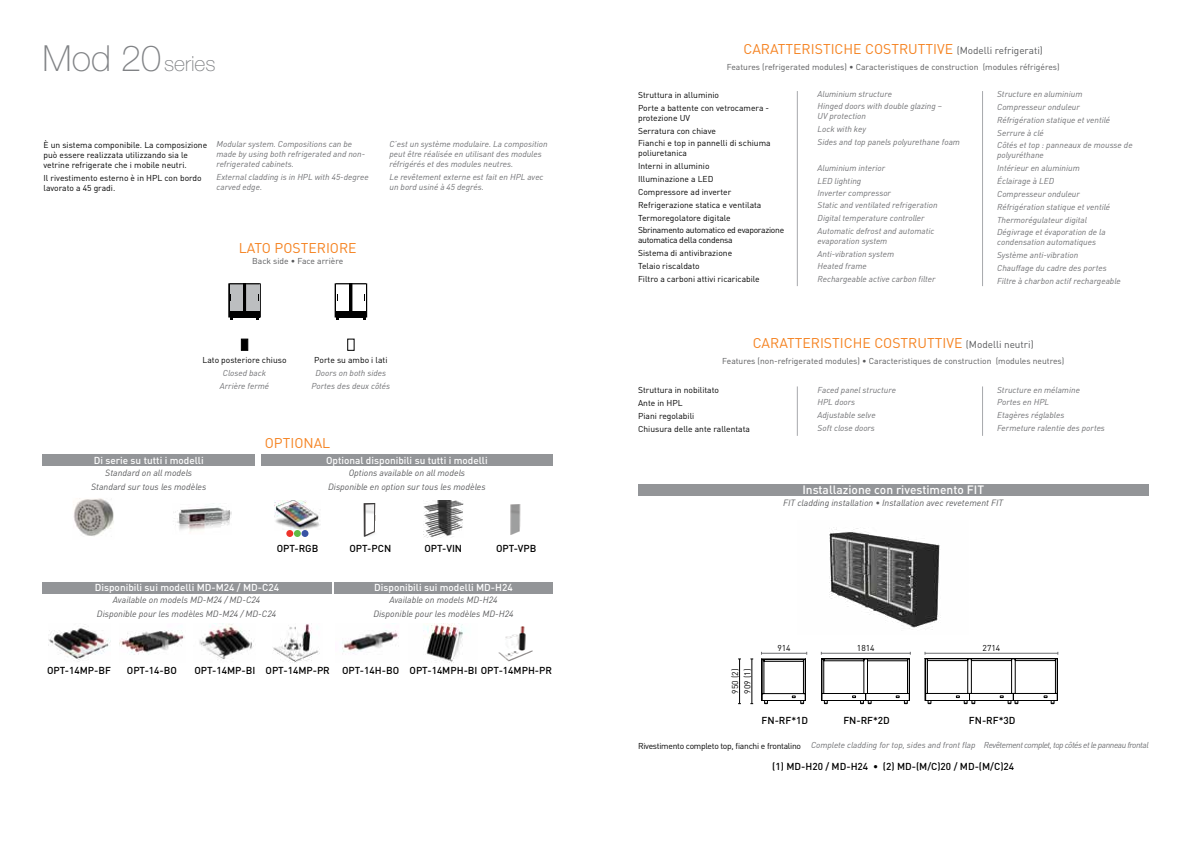
<style>
.page{position:relative;width:1191px;height:842px;background:#fff}
.page>*{position:absolute;margin:0;border:0;box-sizing:border-box;transform-origin:0 0}
.t1{font:100 21px "Helvetica Neue";color:#808285}
.t2{font:14px "DIN";color:#f58220}
.t3{font:500 12px "DIN Pro";color:#fff}
.t4{font:500 10px "DIN Pro";color:#000}
.t5{font:500 10px "DIN Pro";color:#fff}
.t6{font:italic 9px/14px "DIN Pro";color:#58595b;text-align:center}
.t7{font:italic 8.5px/12.8px "DIN Pro";color:#6d6e71}
.t8{font:8.5px/12.8px "DIN";color:#000}
.t9{font:8.5px "DIN";color:#58595b}
.t10{font:italic 8.5px "DIN Pro";letter-spacing:-.05em;color:#6d6e71}
.s1{font-size:36px}
.s2{font-size:10px;color:#58595b}
.s3{font-family:"DIN";font-style:normal;color:#000}
</style>
<div class="page">
<hr style="left:751px;top:659px;width:1px;height:45px;background:#000">
<hr style="left:739px;top:659px;width:1px;height:45px;background:#000">
<svg style="left:821px;top:652px;width:90px;height:52px"></svg>
<svg style="left:924px;top:652px;width:134px;height:52px"></svg>
<svg style="left:761px;top:652px;width:46px;height:52px"></svg>
<hr style="left:797px;top:386px;width:1px;height:50px;background:#a7a9ac">
<hr style="left:982px;top:386px;width:1px;height:50px;background:#a7a9ac">
<img style="left:829px;top:527px;width:112px;height:103px">
<hr style="left:797px;top:91px;width:1px;height:195px;background:#a7a9ac">
<hr style="left:982px;top:91px;width:1px;height:195px;background:#a7a9ac">
<svg style="left:347px;top:339px;width:7px;height:11px"></svg>
<svg style="left:241px;top:339px;width:7px;height:11px"></svg>
<svg style="left:228px;top:283px;width:33px;height:34px"></svg>
<div style="left:230px;top:311px;width:29px;height:6px;background:#000"></div>
<div style="left:230px;top:284px;width:29px;height:27px;background:#bcbec0"></div>
<div style="left:243px;top:284px;width:3px;height:27px;border:1px solid #000"></div>
<hr style="left:229px;top:283px;width:31px;height:1px;background:#000">
<div style="left:335px;top:283px;width:32px;height:34px;background:#000"></div>
<div style="left:336px;top:284px;width:30px;height:27px;background:#fff"></div>
<div style="left:350px;top:284px;width:2px;height:27px;border:1px solid #000"></div>
<div style="left:638px;top:484px;width:510px;height:12px;background:#939598"></div>
<img style="left:73px;top:498px;width:41px;height:38px">
<img style="left:275px;top:500px;width:45px;height:30px">
<div style="left:286px;top:530px;width:7px;height:7px;background:#ee332b;border-radius:50%"></div>
<div style="left:294px;top:530px;width:7px;height:7px;background:#5fbb46;border-radius:50%"></div>
<div style="left:301px;top:530px;width:7px;height:7px;background:#3953a4;border-radius:50%"></div>
<img style="left:363px;top:503px;width:13px;height:34px">
<img style="left:510px;top:504px;width:11px;height:31px">
<img style="left:423px;top:500px;width:40px;height:37px">
<img style="left:273px;top:623px;width:47px;height:39px">
<img style="left:49px;top:624px;width:62px;height:38px">
<img style="left:119px;top:630px;width:66px;height:25px">
<img style="left:199px;top:623px;width:55px;height:39px">
<img style="left:498px;top:626px;width:35px;height:36px">
<img style="left:342px;top:630px;width:57px;height:24px">
<img style="left:424px;top:623px;width:40px;height:39px">
<img style="left:173px;top:503px;width:58px;height:29px">
<div style="left:42px;top:455px;width:213px;height:11px;background:#939598"></div>
<div style="left:42px;top:582px;width:289px;height:11px;background:#939598"></div>
<div style="left:261px;top:455px;width:292px;height:11px;background:#939598"></div>
<div style="left:334px;top:582px;width:219px;height:11px;background:#939598"></div>
<h1 class="t1" style="left:43px;top:51px;width:174px"><span class="s1">Mod 20</span>series</h1>
<p class="t8" style="left:44px;top:140px;width:165px;line-height:10px">È un sistema componibile. La composizione può essere realizzata utilizzando sia le vetrine refrigerate che i mobile neutri.</p>
<p class="t8" style="left:44px;top:173px;width:160px;line-height:10px">Il rivestimento esterno è in HPL con bordo lavorato a 45 gradi.</p>
<p class="t7" style="left:216px;top:138px;width:150px;line-height:10px">Modular system. Compositions can be made by using both refrigerated and non&shy;refrigerated cabinets.</p>
<p class="t7" style="left:216px;top:171px;width:154px;line-height:10px">External cladding is in HPL with 45-degree carved edge.</p>
<h2 class="t2" style="left:239px;top:240px;width:119px">LATO POSTERIORE</h2>
<p class="t9" style="left:252px;top:255px;width:93px">Back side • Face arrière</p>
<p class="t7" style="left:389px;top:138px;width:160px;line-height:10px">C’est un système modulaire. La composition peut être réalisée en utilisant des modules réfrigérés et des modules neutres.</p>
<p class="t7" style="left:389px;top:171px;width:156px;line-height:10px">Le revêtement externe est fait en HPL avec un bord usiné à 45 degrés.</p>
<p class="t8" style="left:202px;top:354px;width:85px">Lato posteriore chiuso</p>
<p class="t7" style="left:220px;top:366px;width:51px;text-align:center">Closed back<br>Arrière fermé</p>
<p class="t8" style="left:314px;top:354px;width:75px">Porte su ambo i lati</p>
<p class="t7" style="left:311px;top:366px;width:80px;text-align:center">Doors on both sides<br>Portes des deux côtés</p>
<p class="t5" style="left:94px;top:452px;width:111px">Di serie su tutti i modelli</p>
<p class="t6" style="left:91px;top:465px;width:117px">Standard on all models<br>Standard sur tous les modèles</p>
<h2 class="t2" style="left:265px;top:434px;width:67px">OPTIONAL</h2>
<p class="t5" style="left:326px;top:452px;width:163px">Optional disponibili su tutti i modelli</p>
<p class="t6" style="left:328px;top:465px;width:159px">Options available on all models<br>Disponible en option sur tous les modèles</p>
<p class="t4" style="left:277px;top:540px;width:43px">OPT-RGB</p>
<p class="t4" style="left:349px;top:540px;width:43px">OPT-PCN</p>
<p class="t4" style="left:424px;top:540px;width:39px">OPT-VIN</p>
<p class="t4" style="left:496px;top:540px;width:42px">OPT-VPB</p>
<p class="t5" style="left:95px;top:579px;width:186px">Disponibili sui modelli MD-M24 / MD-C24</p>
<p class="t6" style="left:97px;top:592px;width:181px">Available on models MD-M24 / MD-C24<br>Disponible pour les modèles MD-M24 / MD-C24</p>
<p class="t5" style="left:374px;top:579px;width:140px">Disponibili sui modelli MD-H24</p>
<p class="t6" style="left:373px;top:592px;width:142px">Available on models MD-H24<br>Disponible pour les modèles MD-H24</p>
<p class="t4" style="left:47px;top:663px;width:65px">OPT-14MP-BF</p>
<p class="t4" style="left:127px;top:663px;width:52px">OPT-14-BO</p>
<p class="t4" style="left:194px;top:663px;width:359px">OPT-14MP-BI OPT-14MP-PR OPT-14H-BO OPT-14MPH-BI OPT-14MPH-PR</p>
<h2 class="t2" style="left:743px;top:40px;width:301px">CARATTERISTICHE COSTRUTTIVE <span class="s2">(Modelli refrigerati)</span></h2>
<p class="t9" style="left:727px;top:62px;width:334px">Features (refrigerated modules) • Caracteristiques de construction (modules réfrigéres)</p>
<p class="t8" style="left:638px;top:88px;width:133px">Struttura in alluminio<br>Porte a battente con vetrocamera -</p>
<p class="t8" style="left:638px;top:111px;width:134px">protezione UV<br>Serratura con chiave<br>Fianchi e top in pannelli di schiuma</p>
<p class="t8" style="left:638px;top:147px;width:148px">poliuretanica<br>Interni in alluminio<br>Illuminazione a LED<br>Compressore ad inverter<br>Refrigerazione statica e ventilata<br>Termoregolatore digitale<br>Sbrinamento automatico ed evaporazione</p>
<p class="t8" style="left:638px;top:234px;width:123px">automatica della condensa<br>Sistema di antivibrazione<br>Telaio riscaldato<br>Filtro a carboni attivi ricaricabile</p>
<p class="t7" style="left:817px;top:87px;width:126px;line-height:12.3px">Aluminium structure<br>Hinged doors with double glazing –</p>
<p class="t7" style="left:817px;top:109px;width:144px">UV protection<br>Lock with key<br>Sides and top panels polyurethane foam</p>
<p class="t7" style="left:817px;top:161px;width:121px">Aluminium interior<br>LED lighting<br>Inverter compressor<br>Static and ventilated refrigeration<br>Digital temperature controller<br>Automatic defrost and automatic</p>
<p class="t7" style="left:817px;top:234px;width:119px">evaporation system<br>Anti-vibration system<br>Heated frame<br>Rechargeable active carbon filter</p>
<p class="t7" style="left:997px;top:87px;width:137px">Structure en aluminium<br>Compresseur onduleur<br>Réfrigération statique et ventilé<br>Serrure à clé<br>Côtés et top : panneaux de mousse de</p>
<p class="t7" style="left:997px;top:148px;width:114px">polyuréthane<br>Intérieur en aluminium<br>Éclairage à LED<br>Compresseur onduleur<br>Réfrigération statique et ventilé<br>Thermorégulateur digital<br>Dégivrage et évaporation de la</p>
<p class="t7" style="left:997px;top:235px;width:125px">condensation automatiques<br>Système anti-vibration<br>Chauffage du cadre des portes<br>Filtre à charbon actif rechargeable</p>
<h2 class="t2" style="left:753px;top:334px;width:282px">CARATTERISTICHE COSTRUTTIVE <span class="s2">(Modelli neutri)</span></h2>
<p class="t9" style="left:722px;top:356px;width:343px">Features (non-refrigerated modules) • Caracteristiques de construction (modules neutres)</p>
<p class="t8" style="left:638px;top:384px;width:113px">Struttura in nobilitato<br>Ante in HPL<br>Piani regolabili<br>Chiusura delle ante rallentata</p>
<p class="t7" style="left:817px;top:382px;width:80px">Faced panel structure<br>HPL doors<br>Adjustable selve<br>Soft close doors</p>
<p class="t7" style="left:997px;top:382px;width:109px">Structure en mélamine<br>Portes en HPL<br>Etagères réglables<br>Fermeture ralentie des portes</p>
<h3 class="t3" style="left:802px;top:480px;width:183px">Installazione con rivestimento FIT</h3>
<p class="t6" style="left:783px;top:494px;width:221px">FIT cladding installation • Installation avec revetement FIT</p>
<p class="t8" style="left:728px;top:694px;width:26px;line-height:12.3px;rotate:-90deg">950 (2)<br>909 (1)</p>
<p class="t8" style="left:777px;top:642px;width:15px">914</p>
<p class="t8" style="left:857px;top:642px;width:19px">1814</p>
<p class="t8" style="left:982px;top:642px;width:19px">2714</p>
<p class="t4" style="left:761px;top:712px;width:48px">FN-RF*1D</p>
<p class="t4" style="left:843px;top:712px;width:48px">FN-RF*2D</p>
<p class="t4" style="left:969px;top:712px;width:48px">FN-RF*3D</p>
<p class="t10" style="left:638px;top:738px;width:512px"><span class="s3">Rivestimento completo top, fianchi e frontalino</span> Complete cladding for top, sides and front flap Revêtement complet, top côtés et le panneau frontal</p>
<p class="t4" style="left:772px;top:758px;width:243px">(1) MD-H20 / MD-H24 • (2) MD-(M/C)20 / MD-(M/C)24</p>
</div>
